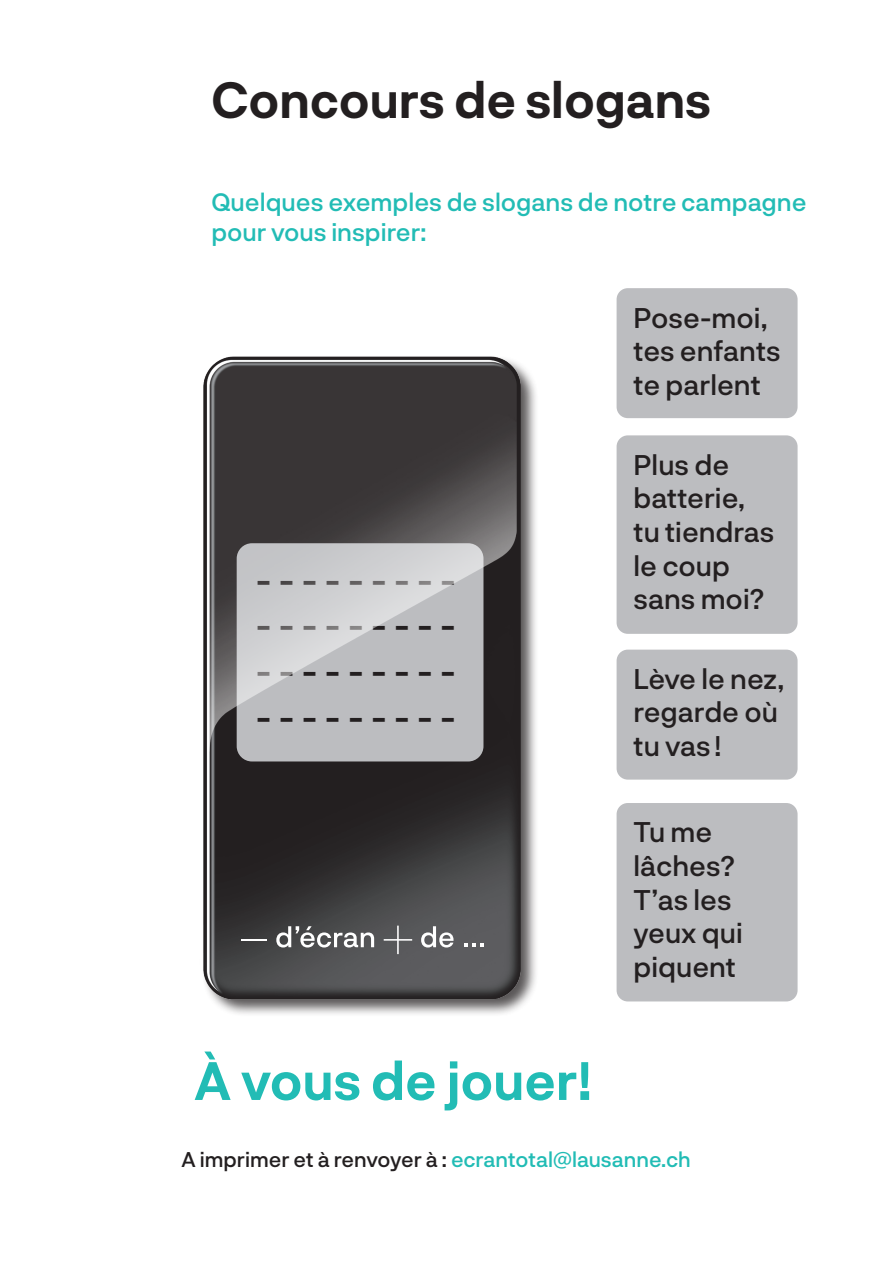
<style>
.page{position:relative;width:893px;height:1263px;background:#fff}
.page>*{position:absolute;margin:0;border:0;box-sizing:border-box;transform-origin:0 0}
.t1{font:700 52.5px "Neurial Grotesk";color:#22bcb5}
.t2{font:700 49.5px "Neurial Grotesk";color:#231f20}
.t3{font:500 38.1px "Neurial Grotesk";color:#231f20}
.t4{font:500 28.05px/33.6px "Neurial Grotesk";color:#231f20}
.t5{font:500 24.75px/30px "Neurial Grotesk";color:#22bcb5}
.t6{font:500 21px "Neurial Grotesk";color:#231f20}
.s1{color:#22bcb5}
</style>
<div class="page">
<div style="left:617px;top:650px;width:181px;height:130px;background:#bcbdc0;border-radius:11px"></div>
<div style="left:617px;top:288px;width:181px;height:130px;background:#bcbdc0;border-radius:11px"></div>
<div style="left:617px;top:435px;width:181px;height:199px;background:#bcbdc0;border-radius:11px"></div>
<div style="left:617px;top:803px;width:181px;height:198px;background:#bcbdc0;border-radius:11px"></div>
<img style="left:203px;top:356px;width:333px;height:658px">
<p class="t2" style="left:211px;top:65px;width:501px">Concours de slogans</p>
<p class="t5" style="left:211px;top:186px;width:597px">Quelques exemples de slogans de notre campagne pour vous inspirer:</p>
<p class="t3" style="left:256px;top:553px;width:201px">- - - - - - - - -</p>
<p class="t3" style="left:256px;top:599px;width:201px">- - - - - - - - -</p>
<p class="t3" style="left:256px;top:645px;width:201px">- - - - - - - - -</p>
<p class="t3" style="left:256px;top:690px;width:201px">- - - - - - - - -</p>
<p class="t1" style="left:194px;top:1043px;width:399px">À vous de jouer!</p>
<p class="t4" style="left:634px;top:299px;width:148px">Pose-moi, tes enfants te parlent</p>
<p class="t4" style="left:634px;top:446px;width:142px">Plus de batterie, tu tiendras le coup sans moi?</p>
<p class="t4" style="left:634px;top:660px;width:152px">Lève le nez, regarde où tu vas!</p>
<p class="t4" style="left:634px;top:814px;width:111px">Tu me lâches?<br>T’as les yeux qui piquent</p>
<p class="t6" style="left:181px;top:1144px;width:511px">A imprimer et à renvoyer à : <span class="s1">ecrantotal@lausanne.ch</span></p>
</div>
